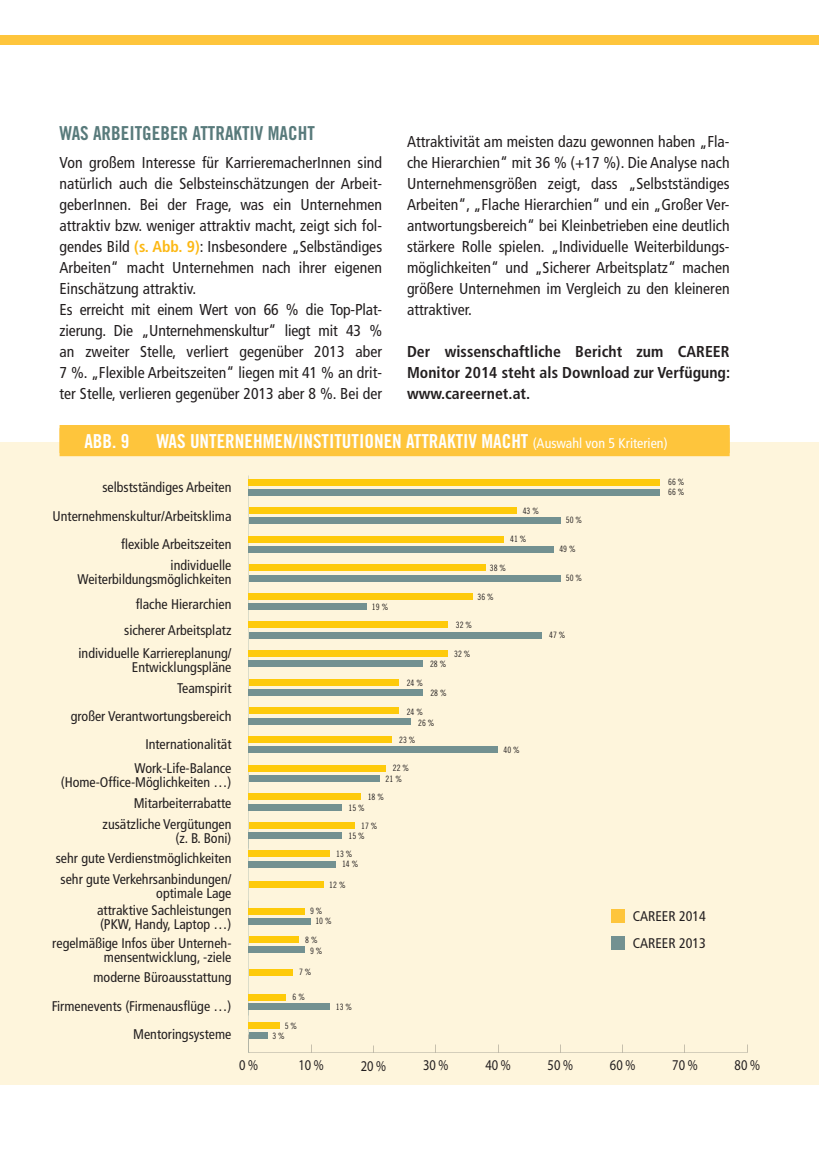
<style>
.page{position:relative;width:819px;height:1166px;background:#fff}
.page>*{position:absolute;margin:0;border:0;box-sizing:border-box;transform-origin:0 0}
.t1{font:19.25px "Trade Gothic LT Std Bd Cn 20";color:#fff}
.t2{font:19.25px "Trade Gothic LT Std Bd Cn 20";color:#587a7b}
.t3{font:condensed 15.75px/21px "Frutiger LT Std";letter-spacing:.005em;color:#231f20}
.t4{font:700 condensed 15.75px/21px "Frutiger LT Std";letter-spacing:.005em;color:#231f20;text-align:justify}
.t5{font:15.05px "Myriad Pro";color:#231f20;scale:.83 1}
.t6{font:condensed 14px/14px "Frutiger LT Std";color:#231f20;text-align:right}
.t7{font:8.75px/10.7px "Trade Gothic LT Std Cn 18";color:#231f20}
.s1{font-weight:700;color:#fcb814}
.s2{font-family:"Frutiger LT Std";font-stretch:condensed;font-size:14px}
</style>
<div class="page">
<div style="left:0;top:35px;width:819px;height:10px;background:#fec53c"></div>
<div style="left:0;top:442px;width:819px;height:643px;background:#fef5dc"></div>
<div style="left:60px;top:425px;width:669px;height:28px;background:#fec53c"></div>
<div style="left:60px;top:428px;width:669px;height:28px;background:#fec53c"></div>
<div style="left:249px;top:489px;width:411px;height:6px;background:#739191"></div>
<div style="left:249px;top:479px;width:411px;height:6px;background:#feca0a"></div>
<div style="left:249px;top:517px;width:311px;height:7px;background:#739191"></div>
<div style="left:249px;top:508px;width:267px;height:6px;background:#feca0a"></div>
<div style="left:249px;top:546px;width:305px;height:6px;background:#739191"></div>
<div style="left:249px;top:536px;width:255px;height:6px;background:#feca0a"></div>
<div style="left:249px;top:575px;width:311px;height:6px;background:#739191"></div>
<div style="left:249px;top:564px;width:236px;height:7px;background:#feca0a"></div>
<div style="left:249px;top:604px;width:118px;height:6px;background:#739191"></div>
<div style="left:249px;top:593px;width:224px;height:6px;background:#feca0a"></div>
<div style="left:249px;top:632px;width:292px;height:7px;background:#739191"></div>
<div style="left:249px;top:621px;width:199px;height:7px;background:#feca0a"></div>
<div style="left:249px;top:661px;width:174px;height:6px;background:#739191"></div>
<div style="left:249px;top:650px;width:199px;height:7px;background:#feca0a"></div>
<div style="left:249px;top:689px;width:174px;height:7px;background:#739191"></div>
<div style="left:249px;top:679px;width:149px;height:6px;background:#feca0a"></div>
<div style="left:249px;top:718px;width:162px;height:6px;background:#739191"></div>
<div style="left:249px;top:708px;width:149px;height:6px;background:#feca0a"></div>
<div style="left:249px;top:746px;width:249px;height:7px;background:#739191"></div>
<div style="left:249px;top:736px;width:143px;height:7px;background:#feca0a"></div>
<div style="left:249px;top:775px;width:130px;height:6px;background:#739191"></div>
<div style="left:249px;top:765px;width:137px;height:6px;background:#feca0a"></div>
<div style="left:249px;top:804px;width:93px;height:6px;background:#739191"></div>
<div style="left:249px;top:793px;width:112px;height:6px;background:#feca0a"></div>
<div style="left:249px;top:832px;width:93px;height:6px;background:#739191"></div>
<div style="left:249px;top:822px;width:105px;height:6px;background:#feca0a"></div>
<div style="left:249px;top:861px;width:87px;height:6px;background:#739191"></div>
<div style="left:249px;top:851px;width:81px;height:6px;background:#feca0a"></div>
<div style="left:249px;top:881px;width:74px;height:6px;background:#feca0a"></div>
<div style="left:249px;top:918px;width:62px;height:6px;background:#739191"></div>
<div style="left:249px;top:908px;width:56px;height:6px;background:#feca0a"></div>
<div style="left:249px;top:946px;width:56px;height:7px;background:#739191"></div>
<div style="left:249px;top:937px;width:49px;height:6px;background:#feca0a"></div>
<div style="left:249px;top:969px;width:43px;height:7px;background:#feca0a"></div>
<div style="left:249px;top:1003px;width:81px;height:7px;background:#739191"></div>
<div style="left:249px;top:994px;width:37px;height:6px;background:#feca0a"></div>
<div style="left:249px;top:1032px;width:18px;height:7px;background:#739191"></div>
<div style="left:249px;top:1022px;width:31px;height:7px;background:#feca0a"></div>
<div style="left:610px;top:909px;width:14px;height:14px;background:#fec53c"></div>
<div style="left:610px;top:936px;width:14px;height:13px;background:#739191"></div>
<p class="t2" style="left:60px;top:121px;width:257px">WAS ARBEITGEBER ATTRAKTIV MACHT</p>
<p class="t3" style="left:60px;top:152px;width:324px">Von großem Interesse für KarrieremacherInnen sind natürlich auch die Selbsteinschätzungen der Arbeit&shy;geberInnen. Bei der Frage, was ein Unternehmen attraktiv bzw. weniger attraktiv macht, zeigt sich fol&shy;gendes Bild <span class="s1">(s. Abb. 9)</span>: Insbesondere „Selbständiges Arbeiten“ macht Unternehmen nach ihrer eigenen Einschätzung attraktiv.<br>Es erreicht mit einem Wert von 66 % die Top-Plat&shy;zierung. Die „Unternehmenskultur“ liegt mit 43 % an zweiter Stelle, verliert gegenüber 2013 aber 7 %. „Flexible Arbeitszeiten“ liegen mit 41 % an drit&shy;ter Stelle, verlieren gegenüber 2013 aber 8 %. Bei der</p>
<p class="t3" style="left:407px;top:131px;width:324px;text-align:justify">Attraktivität am meisten dazu gewonnen haben „Fla&shy;che Hierarchien“ mit 36 % (+17 %). Die Analyse nach Unternehmensgrößen zeigt, dass „Selbstständiges Arbeiten“, „Flache Hierarchien“ und ein „Großer Ver&shy;antwortungsbereich“ bei Kleinbetrieben eine deutlich stärkere Rolle spielen. „Individuelle Weiterbildungs&shy;möglichkeiten“ und „Sicherer Arbeitsplatz“ machen größere Unternehmen im Vergleich zu den kleineren attraktiver.</p>
<p class="t4" style="left:407px;top:341px;width:325px">Der wissenschaftliche Bericht zum CAREER Monitor 2014 steht als Download zur Verfügung: www.careernet.at.</p>
<p class="t1" style="left:84px;top:429px;width:46px">ABB. 9</p>
<p class="t1" style="left:156px;top:429px;width:512px">WAS UNTERNEHMEN/INSTITUTIONEN ATTRAKTIV MACHT <span class="s2">(Auswahl von 5 Kriterien)</span></p>
<p class="t6" style="left:53px;top:472px;width:180px;line-height:29.8px">selbstständiges Arbeiten<br>Unternehmenskultur/Arbeitsklima</p>
<p class="t6" style="left:121px;top:534px;width:112px;line-height:21px">flexible Arbeitszeiten individuelle</p>
<p class="t6" style="left:77px;top:567px;width:155px;line-height:24.5px">Weiterbildungsmöglichkeiten flache Hierarchien</p>
<p class="t6" style="left:78px;top:619px;width:154px;line-height:22.8px">sicherer Arbeitsplatz individuelle Karriereplanung/</p>
<p class="t6" style="left:132px;top:656px;width:101px;line-height:21px">Entwicklungspläne<br>Teamspirit</p>
<p class="t6" style="left:71px;top:702px;width:162px;line-height:28px">großer Verantwortungsbereich<br>Internationalität</p>
<p class="t6" style="left:61px;top:761px;width:172px">Work-Life-Balance (Home-Office-Möglichkeiten …)</p>
<p class="t6" style="left:103px;top:793px;width:130px;line-height:21px">Mitarbeiterrabatte zusätzliche Vergütungen</p>
<p class="t6" style="left:56px;top:829px;width:177px;line-height:19.2px">(z. B. Boni)<br>sehr gute Verdienstmöglichkeiten</p>
<p class="t6" style="left:61px;top:872px;width:172px">sehr gute Verkehrsanbindungen/ optimale Lage</p>
<p class="t6" style="left:97px;top:903px;width:136px;text-align:left">attraktive Sachleistungen (PKW, Handy, Laptop …)</p>
<p class="t6" style="left:52px;top:936px;width:181px">regelmäßige Infos über Unterneh&shy;mensentwicklung, -ziele</p>
<p class="t6" style="left:52px;top:962px;width:181px;line-height:29.8px">moderne Büroausstattung<br>Firmenevents (Firmenausflüge …)</p>
<p class="t6" style="left:133px;top:1027px;width:100px">Mentoringsysteme</p>
<p class="t7" style="left:522px;top:505px;width:18px">43 %</p>
<p class="t7" style="left:510px;top:534px;width:18px">41 %</p>
<p class="t7" style="left:490px;top:563px;width:18px">38 %</p>
<p class="t7" style="left:372px;top:601px;width:18px">19 %</p>
<p class="t7" style="left:477px;top:591px;width:18px">36 %</p>
<p class="t7" style="left:430px;top:659px;width:18px">28 %</p>
<p class="t7" style="left:406px;top:677px;width:18px">24 %</p>
<p class="t7" style="left:430px;top:687px;width:18px">28 %</p>
<p class="t7" style="left:418px;top:706px;width:18px;text-indent:-11px">24 %<br>26 %</p>
<p class="t7" style="left:399px;top:734px;width:18px">23 %</p>
<p class="t7" style="left:456px;top:619px;width:18px">32 %</p>
<p class="t7" style="left:454px;top:648px;width:18px">32 %</p>
<p class="t7" style="left:385px;top:763px;width:25px;text-indent:7px">22 %<br>21 %</p>
<p class="t7" style="left:367px;top:791px;width:18px">18 %</p>
<p class="t7" style="left:361px;top:798px;width:18px;line-height:18.4px;text-indent:-13px">15 %<br>17 %</p>
<p class="t7" style="left:336px;top:826px;width:30px;line-height:17.8px;text-indent:12px">15 %<br>13 %</p>
<p class="t7" style="left:342px;top:858px;width:18px">14 %</p>
<p class="t7" style="left:329px;top:879px;width:18px">12 %</p>
<p class="t7" style="left:315px;top:906px;width:18px;line-height:10px;text-indent:-5px">9 %<br>10 %</p>
<p class="t7" style="left:305px;top:934px;width:19px;line-height:11.2px;text-align:center">8 %<br>9 %</p>
<p class="t7" style="left:299px;top:966px;width:14px">7 %</p>
<p class="t7" style="left:292px;top:992px;width:14px">6 %</p>
<p class="t7" style="left:272px;top:1020px;width:26px;text-indent:12px">5 %<br>3 %</p>
<p class="t7" style="left:336px;top:1001px;width:18px">13 %</p>
<p class="t7" style="left:503px;top:744px;width:18px">40 %</p>
<p class="t7" style="left:566px;top:514px;width:18px">50 %</p>
<p class="t7" style="left:559px;top:543px;width:18px">49 %</p>
<p class="t7" style="left:566px;top:572px;width:18px">50 %</p>
<p class="t7" style="left:549px;top:629px;width:18px">47 %</p>
<p class="t7" style="left:668px;top:477px;width:18px;line-height:9.5px">66 %<br>66 %</p>
<p class="t6" style="left:632px;top:903px;width:75px;line-height:26.8px;text-align:left">CAREER 2014<br>CAREER 2013</p>
<p class="t5" style="left:239px;top:1056px;width:24px">0 %</p>
<p class="t5" style="left:298px;top:1056px;width:32px">10 %</p>
<p class="t5" style="left:360px;top:1056px;width:32px">20 %</p>
<p class="t5" style="left:423px;top:1056px;width:32px">30 %</p>
<p class="t5" style="left:485px;top:1056px;width:32px">40 %</p>
<p class="t5" style="left:547px;top:1056px;width:32px">50 %</p>
<p class="t5" style="left:610px;top:1056px;width:32px">60 %</p>
<p class="t5" style="left:672px;top:1056px;width:32px">70 %</p>
<p class="t5" style="left:734px;top:1056px;width:32px">80 %</p>
</div>
